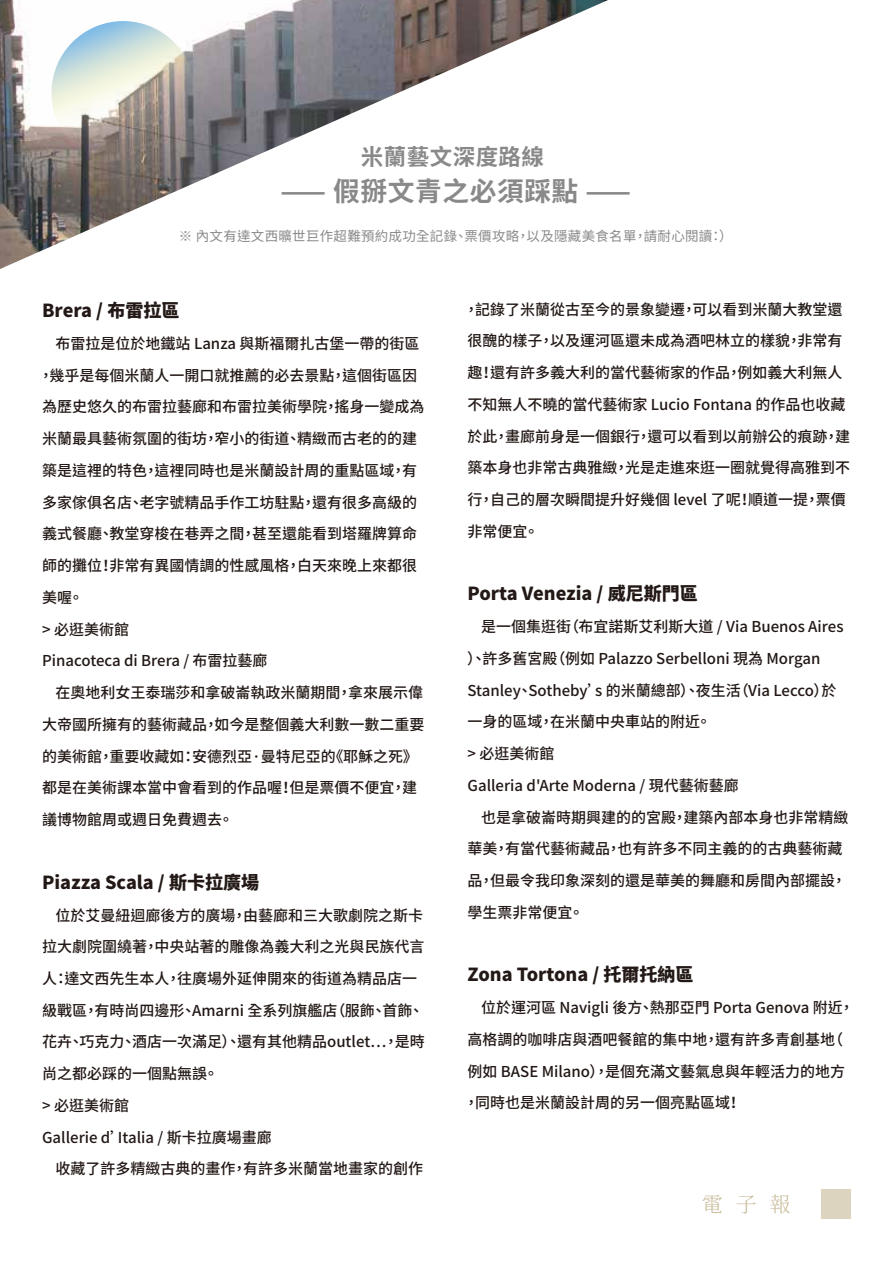
<style>
.page{position:relative;width:893px;height:1263px;background:#fff}
.page>*{position:absolute;margin:0;border:0;box-sizing:border-box;transform-origin:0 0}
.t1{font:700 26.7px "Noto Sans CJ Ktc";letter-spacing:.02em;color:#898989}
.t2{font:700 22.5px "Noto Sans CJ Ktc";letter-spacing:.02em;color:#898989}
.t3{font:300 21px "Noto Serif CJ Ktc";color:#c9bc9c}
.t4{font:900 18px "Noto Sans CJ Ktc";color:#221815}
.t5{font:500 15px/31.8px "Noto Sans CJ Ktc";color:#221815}
.t6{font:13.5px "Noto Sans CJ Ktc";letter-spacing:.02em;color:#898989}
</style>
<div class="page">
<div style="left:821px;top:1189px;width:29px;height:29px;background:#ddd4c0"></div>
<img style="left:0;top:0;width:608px;height:269px">
<svg style="left:42px;top:21px;width:163px;height:153px"></svg>
<h2 class="t2" style="left:361px;top:144px;width:185px">米蘭藝文深度路線</h2>
<h1 class="t1" style="left:280px;top:176px;width:352px">⸺ 假掰文青之必須踩點 ⸺</h1>
<p class="t6" style="left:179px;top:229px;width:555px">※ 內文有達文西曠世巨作超難預約成功全記錄、票價攻略，以及隱藏美食名單，請耐心閱讀：）</p>
<p class="t4" style="left:42px;top:300px;width:139px">Brera / 布雷拉區</p>
<p class="t5" style="left:38px;top:328px;width:388px;text-indent:17px">布雷拉是位於地鐵站 Lanza 與斯福爾扎古堡一帶的街區，幾乎是每個米蘭人一開口就推薦的必去景點，這個街區因為歷史悠久的布雷拉藝廊和布雷拉美術學院，搖身一變成為米蘭最具藝術氛圍的街坊，窄小的街道、精緻而古老的的建築是這裡的特色，這裡同時也是米蘭設計周的重點區域，有多家傢俱名店、老字號精品手作工坊駐點，還有很多高級的義式餐廳、教堂穿梭在巷弄之間，甚至還能看到塔羅牌算命師的攤位！非常有異國情調的性感風格，白天來晚上來都很美喔。<br>&gt; 必逛美術館<br>Pinacoteca di Brera / 布雷拉藝廊</p>
<p class="t5" style="left:42px;top:677px;width:384px;text-indent:14px">在奧地利女王泰瑞莎和拿破崙執政米蘭期間，拿來展示偉大帝國所擁有的藝術藏品，如今是整個義大利數一數二重要的美術館，重要收藏如：安德烈亞·曼特尼亞的《耶穌之死》都是在美術課本當中會看到的作品喔！但是票價不便宜，建議博物館周或週日免費週去。</p>
<p class="t4" style="left:42px;top:872px;width:218px">Piazza Scala / 斯卡拉廣場</p>
<p class="t5" style="left:42px;top:899px;width:384px;text-indent:14px">位於艾曼紐迴廊後方的廣場，由藝廊和三大歌劇院之斯卡拉大劇院圍繞著，中央站著的雕像為義大利之光與民族代言人：達文西先生本人，往廣場外延伸開來的街道為精品店一級戰區，有時尚四邊形、Amarni 全系列旗艦店（服飾、首飾、花卉、巧克力、酒店一次滿足）、還有其他精品outlet…，是時尚之都必踩的一個點無誤。<br>&gt; 必逛美術館<br>Gallerie d’Italia / 斯卡拉廣場畫廊</p>
<p class="t5" style="left:56px;top:1153px;width:369px">收藏了許多精緻古典的畫作，有許多米蘭當地畫家的創作</p>
<p class="t5" style="left:464px;top:293px;width:388px">，記錄了米蘭從古至今的景象變遷，可以看到米蘭大教堂還很醜的樣子，以及運河區還未成為酒吧林立的樣貌，非常有趣！還有許多義大利的當代藝術家的作品，例如義大利無人不知無人不曉的當代藝術家 Lucio Fontana 的作品也收藏於此，畫廊前身是一個銀行，還可以看到以前辦公的痕跡，建築本身也非常古典雅緻，光是走進來逛一圈就覺得高雅到不行，自己的層次瞬間提升好幾個 level 了呢！順道一提，票價非常便宜。</p>
<p class="t4" style="left:468px;top:584px;width:232px">Porta Venezia / 威尼斯門區</p>
<p class="t5" style="left:467px;top:611px;width:378px;text-indent:14px">是一個集逛街（布宜諾斯艾利斯大道 / Via Buenos Aires）、許多舊宮殿（例如 Palazzo Serbelloni 現為 Morgan<br>Stanley、Sotheby’s 的米蘭總部）、夜生活（Via Lecco）於一身的區域，在米蘭中央車站的附近。<br>&gt; 必逛美術館<br>Galleria d'Arte Moderna / 現代藝術藝廊</p>
<p class="t5" style="left:468px;top:801px;width:382px;text-indent:14px">也是拿破崙時期興建的的宮殿，建築內部本身也非常精緻華美，有當代藝術藏品，也有許多不同主義的的古典藝術藏品，但最令我印象深刻的還是華美的舞廳和房間內部擺設，學生票非常便宜。</p>
<p class="t4" style="left:468px;top:965px;width:227px">Zona Tortona / 托爾托納區</p>
<p class="t5" style="left:464px;top:992px;width:392px;text-indent:17px">位於運河區 Navigli 後方、熱那亞門 Porta Genova 附近，高格調的咖啡店與酒吧餐館的集中地，還有許多青創基地（例如 BASE Milano），是個充滿文藝氣息與年輕活力的地方，同時也是米蘭設計周的另一個亮點區域！</p>
<h3 class="t3" style="left:702px;top:1192px;width:91px">電子報</h3>
</div>
